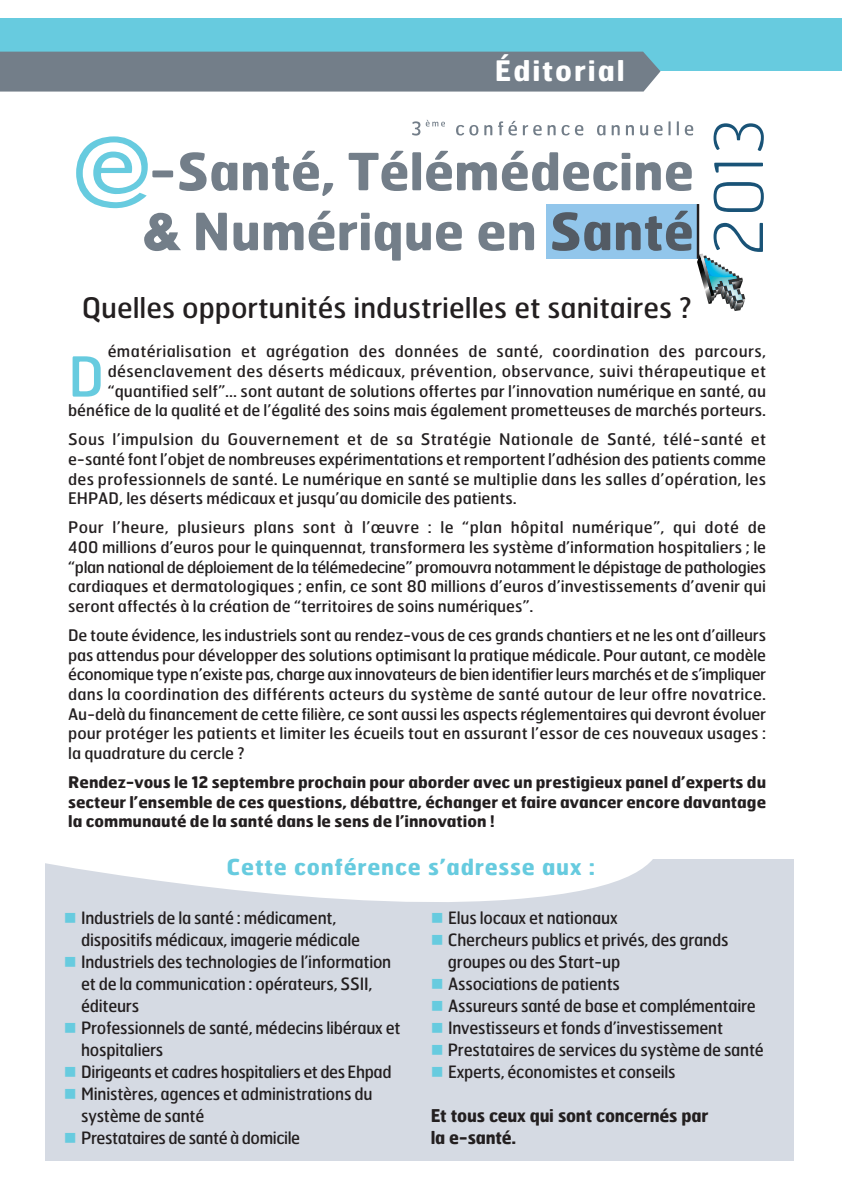
<style>
.page{position:relative;width:842px;height:1191px;background:#fff}
.page>*{position:absolute;margin:0;border:0;box-sizing:border-box;transform-origin:0 0}
.t1{font:55px "Hermes";color:#67cbdf}
.t2{font:28.2px "Hermes";color:#231f20}
.t3{font:700 28.2px "Hermes";letter-spacing:.065em;color:#fff}
.t4{font:700 22px "Hermes";letter-spacing:.035em;color:#67cbdf}
.t5{font:700 17.6px/22px "Hermes";letter-spacing:-.015em;color:#231f20;scale:.95 1}
.t6{font:17px/22px "Hermes";letter-spacing:-.015em;color:#231f20;scale:.95 1}
.t7{font:16px/19.6px "Hermes";letter-spacing:.005em;color:#231f20;text-align:justify}
.t8{font:700 16px/19.6px "Hermes";color:#231f20;text-align:justify}
</style>
<div class="page">
<div style="left:0;top:18px;width:842px;height:53px;background:#67cbdf"></div>
<div style="left:0;top:52px;width:660px;height:40px;background:#737e89"></div>
<svg style="left:76px;top:120px;width:688px;height:191px"></svg>
<hr style="left:697px;top:204px;width:2px;height:55px;background:#231f20">
<div style="left:45px;top:859px;width:749px;height:301px;background:#d5dae3"></div>
<svg style="left:45px;top:859px;width:608px;height:43px;fill:#fff"></svg>
<h2 class="t3" style="left:495px;top:52px;width:131px">Éditorial</h2>
<h2 class="t2" style="left:82px;top:289px;width:611px">Quelles opportunités industrielles et sanitaires ?</h2>
<p class="t7" style="left:68px;top:341px;width:699px;text-align:right">ématérialisation et agrégation des données de santé, coordination des parcours, désenclavement des déserts médicaux, prévention, observance, suivi thérapeutique et “quantified self”... sont autant de solutions offertes par l’innovation numérique en santé, au bénéfice de la qualité et de l’égalité des soins mais également prometteuses de marchés porteurs.</p>
<p class="t7" style="left:68px;top:429px;width:699px">Sous l’impulsion du Gouvernement et de sa Stratégie Nationale de Santé, télé-santé et e-santé font l’objet de nombreuses expérimentations et remportent l’adhésion des patients comme des professionnels de santé. Le numérique en santé se multiplie dans les salles d’opération, les EHPAD, les déserts médicaux et jusqu’au domicile des patients.</p>
<p class="t7" style="left:68px;top:517px;width:699px">Pour l’heure, plusieurs plans sont à l’œuvre : le “plan hôpital numérique”, qui doté de 400 millions d’euros pour le quinquennat, transformera les système d’information hospitaliers ; le “plan national de déploiement de la télémedecine” promouvra notamment le dépistage de pathologies cardiaques et dermatologiques ; enfin, ce sont 80 millions d’euros d’investissements d’avenir qui seront affectés à la création de “territoires de soins numériques”.</p>
<p class="t7" style="left:68px;top:625px;width:699px">De toute évidence, les industriels sont au rendez-vous de ces grands chantiers et ne les ont d’ailleurs pas attendus pour développer des solutions optimisant la pratique médicale. Pour autant, ce modèle économique type n’existe pas, charge aux innovateurs de bien identifier leurs marchés et de s’impliquer dans la coordination des différents acteurs du système de santé autour de leur offre novatrice.<br>Au-delà du financement de cette filière, ce sont aussi les aspects réglementaires qui devront évoluer pour protéger les patients et limiter les écueils tout en assurant l’essor de ces nouveaux usages : la quadrature du cercle ?</p>
<p class="t8" style="left:68px;top:771px;width:699px">Rendez-vous le 12 septembre prochain pour aborder avec un prestigieux panel d’experts du secteur l’ensemble de ces questions, débattre, échanger et faire avancer encore davantage la communauté de la santé dans le sens de l’innovation !</p>
<h1 class="t1" style="left:68px;top:341px;width:38px">D</h1>
<h3 class="t4" style="left:227px;top:852px;width:370px">Cette conférence s’adresse aux :</h3>
<p class="t6" style="left:81px;top:906px;width:338px">Industriels de la santé : médicament, dispositifs médicaux, imagerie médicale Industriels des technologies de l’information et de la communication : opérateurs, SSII, éditeurs<br>Professionnels de santé, médecins libéraux et hospitaliers<br>Dirigeants et cadres hospitaliers et des Ehpad Ministères, agences et administrations du système de santé<br>Prestataires de santé à domicile</p>
<p class="t6" style="left:448px;top:906px;width:334px">Elus locaux et nationaux<br>Chercheurs publics et privés, des grands groupes ou des Start-up<br>Associations de patients<br>Assureurs santé de base et complémentaire Investisseurs et fonds d’investissement Prestataires de services du système de santé Experts, économistes et conseils</p>
<p class="t5" style="left:431px;top:1103px;width:294px">Et tous ceux qui sont concernés par la e-santé.</p>
</div>
